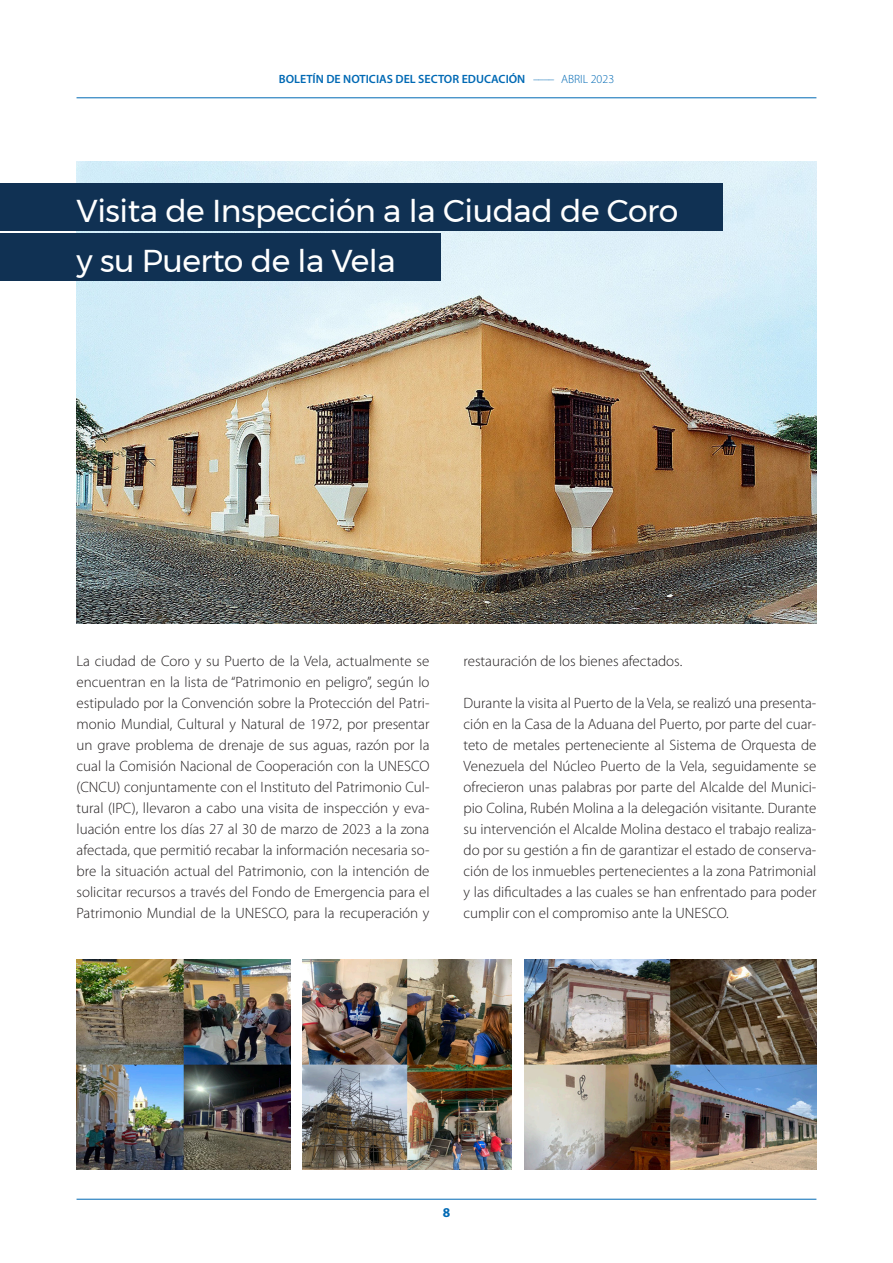
<style>
.page{position:relative;width:893px;height:1263px;background:#fff}
.page>*{position:absolute;margin:0;border:0;box-sizing:border-box;transform-origin:0 0}
.Título_principal{font:31.5px/50.6px "Montserrat";letter-spacing:-.015em;color:#fff}
.cuerpo_de_texto_gene{font:300 15px/21px "Myriad Pro";color:#231f20;text-align:justify}
.t1{font:700 13.5px "Myriad Pro";color:#0069b4}
.t2{font:600 12px "Myriad Pro";color:#0069b4}
.s1{font-weight:300}
</style>
<div class="page">
<hr style="left:77px;top:97px;width:739px;height:1px;background:#0069b4">
<hr style="left:77px;top:1199px;width:739px;height:1px;background:#0069b4">
<img style="left:77px;top:162px;width:739px;height:462px">
<div style="left:0;top:233px;width:441px;height:48px;background:#103153"></div>
<div style="left:0;top:183px;width:723px;height:48px;background:#103153"></div>
<img style="left:77px;top:960px;width:213px;height:210px">
<img style="left:303px;top:960px;width:208px;height:210px">
<img style="left:524px;top:960px;width:292px;height:210px">
<p class="t2" style="left:279px;top:71px;width:337px">BOLETÍN DE NOTICIAS DEL SECTOR EDUCACIÓN <span class="s1">–––– ABRIL 2023</span></p>
<p class="Título_principal" style="left:77px;top:185px;width:603px">Visita de Inspección a la Ciudad de Coro y su Puerto de la Vela</p>
<p class="cuerpo_de_texto_gene" style="left:77px;top:650px;width:354px">La ciudad de Coro y su Puerto de la Vela, actualmente se encuentran en la lista de “Patrimonio en peligro”, según lo estipulado por la Convención sobre la Protección del Patri&shy;monio Mundial, Cultural y Natural de 1972, por presentar un grave problema de drenaje de sus aguas, razón por la cual la Comisión Nacional de Cooperación con la UNESCO (CNCU) conjuntamente con el Instituto del Patrimonio Cul&shy;tural (IPC), llevaron a cabo una visita de inspección y eva&shy;luación entre los días 27 al 30 de marzo de 2023 a la zona afectada, que permitió recabar la información necesaria so&shy;bre la situación actual del Patrimonio, con la intención de solicitar recursos a través del Fondo de Emergencia para el Patrimonio Mundial de la UNESCO, para la recuperación y</p>
<p class="cuerpo_de_texto_gene" style="left:463px;top:650px;width:220px">restauración de los bienes afectados.</p>
<p class="cuerpo_de_texto_gene" style="left:463px;top:692px;width:354px">Durante la visita al Puerto de la Vela, se realizó una presenta&shy;ción en la Casa de la Aduana del Puerto, por parte del cuar&shy;teto de metales perteneciente al Sistema de Orquesta de Venezuela del Núcleo Puerto de la Vela, seguidamente se ofrecieron unas palabras por parte del Alcalde del Munici&shy;pio Colina, Rubén Molina a la delegación visitante. Durante su intervención el Alcalde Molina destaco el trabajo realiza&shy;do por su gestión a fin de garantizar el estado de conserva&shy;ción de los inmuebles pertenecientes a la zona Patrimonial y las dificultades a las cuales se han enfrentado para poder cumplir con el compromiso ante la UNESCO.</p>
<p class="t1" style="left:443px;top:1204px;width:9px">8</p>
</div>
